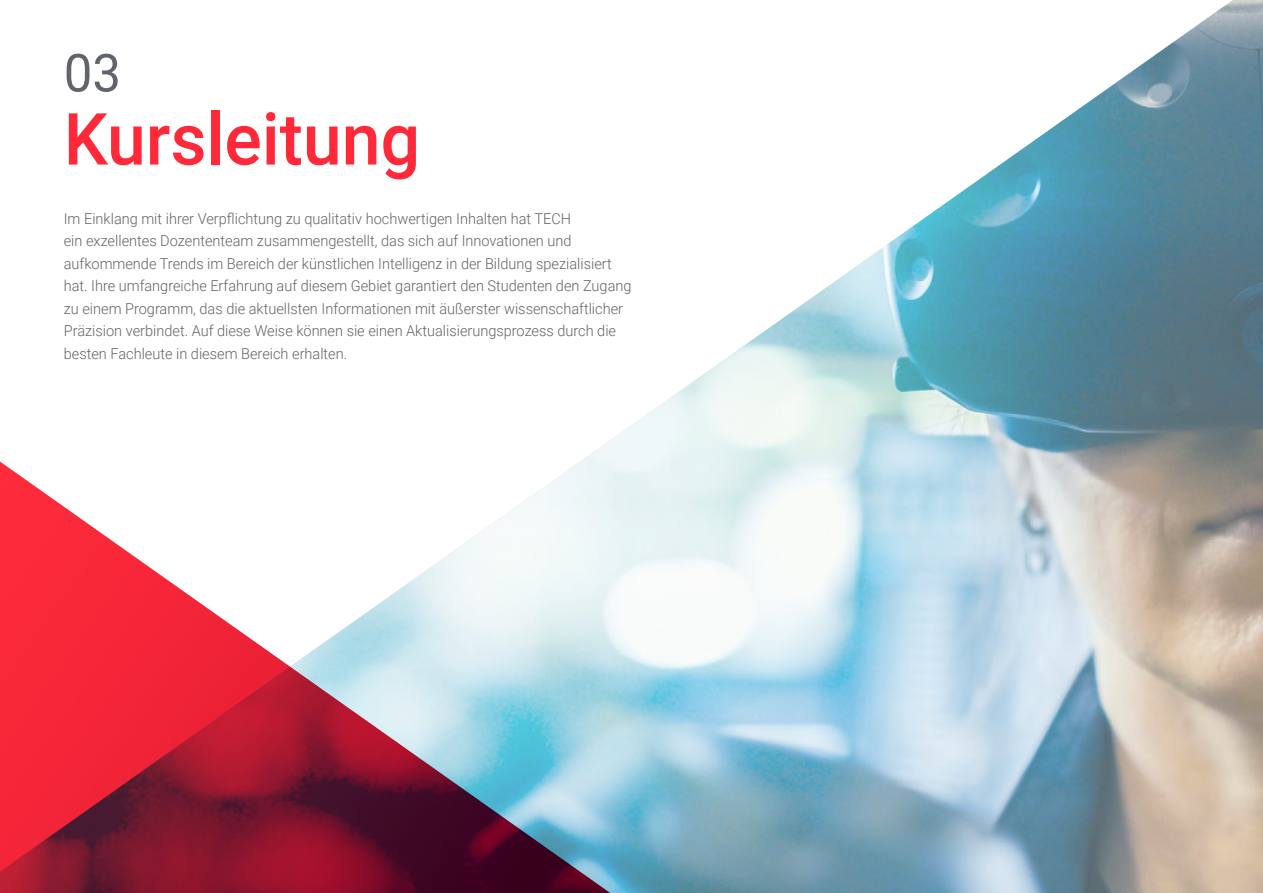
<style>
.page{position:relative;width:1263px;height:893px;background:#fff}
.page>*{position:absolute;margin:0;border:0;box-sizing:border-box;transform-origin:0 0}
.t1{font:500 72px "Roboto";color:#ff293a}
.t2{font:52.5px "Roboto";color:#61646a}
.t3{font:300 15px/22.5px "Roboto";color:#61646a}
</style>
<div class="page">
<img style="left:603px;top:0;width:660px;height:893px">
<svg style="left:0;top:446px;width:640px;height:447px"></svg>
<h2 class="t2" style="left:64px;top:36px;width:59px">03</h2>
<h1 class="t1" style="left:64px;top:89px;width:358px">Kursleitung</h1>
<p class="t3" style="left:64px;top:207px;width:569px">Im Einklang mit ihrer Verpflichtung zu qualitativ hochwertigen Inhalten hat TECH<br>ein exzellentes Dozententeam zusammengestellt, das sich auf Innovationen und aufkommende Trends im Bereich der künstlichen Intelligenz in der Bildung spezialisiert hat. Ihre umfangreiche Erfahrung auf diesem Gebiet garantiert den Studenten den Zugang zu einem Programm, das die aktuellsten Informationen mit äußerster wissenschaftlicher Präzision verbindet. Auf diese Weise können sie einen Aktualisierungsprozess durch die besten Fachleute in diesem Bereich erhalten.</p>
</div>
